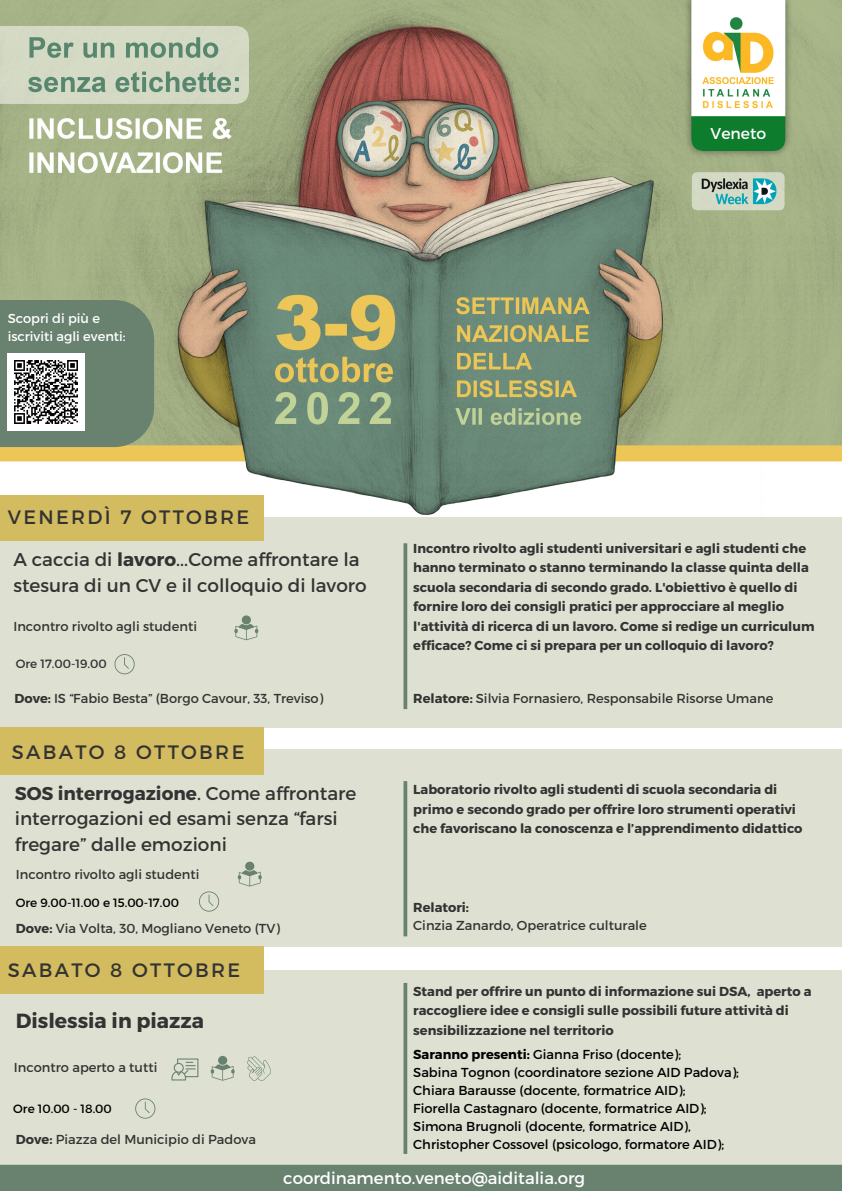
<style>
.page{position:relative;width:842px;height:1191px;background:#fff}
.page>*{position:absolute;margin:0;border:0;box-sizing:border-box;transform-origin:0 0}
.t1{font:700 20.5px "Montserrat";color:#333}
.t2{font:19.4px "Montserrat";letter-spacing:.12em;color:#333}
.t3{font:18.5px/25.5px "Montserrat";color:#333}
.t4{font:16.6px "Montserrat";color:#fff}
.t5{font:15.6px "Montserrat";color:#fff}
.t6{font:700 13px/19.5px "Montserrat";color:#333}
.t7{font:13px "Montserrat";color:#333}
.t8{font:13px/18px "Montserrat";color:#000}
.t9{font:13px/18px "Montserrat";color:#fff}
.t10{font:12px "Montserrat";color:#000}
.t11{font:12px "Montserrat";color:#333}
.s1{font-weight:700}
</style>
<div class="page">
<img style="left:0;top:0;width:842px;height:517px">
<div style="left:0;top:517px;width:842px;height:210px;background:#dee1d2"></div>
<div style="left:0;top:495px;width:263px;height:45px;background:#d3bb60"></div>
<svg style="left:403px;top:543px;width:4px;height:166px"></svg>
<div style="left:0;top:749px;width:842px;height:197px;background:#dee1d2"></div>
<div style="left:0;top:727px;width:263px;height:47px;background:#d3bb60"></div>
<svg style="left:403px;top:781px;width:4px;height:155px"></svg>
<svg style="left:114px;top:654px;width:21px;height:20px"></svg>
<svg style="left:199px;top:891px;width:20px;height:20px"></svg>
<div style="left:0;top:970px;width:842px;height:197px;background:#dee1d2"></div>
<div style="left:0;top:945px;width:263px;height:48px;background:#d3bb60"></div>
<svg style="left:403px;top:982px;width:4px;height:171px"></svg>
<svg style="left:171px;top:1058px;width:27px;height:22px"></svg>
<svg style="left:135px;top:1098px;width:20px;height:20px"></svg>
<svg style="left:211px;top:1055px;width:24px;height:25px"></svg>
<svg style="left:247px;top:1056px;width:24px;height:24px"></svg>
<div style="left:0;top:1164px;width:842px;height:26px;background:#698270"></div>
<svg style="left:234px;top:615px;width:24px;height:25px"></svg>
<svg style="left:238px;top:861px;width:24px;height:25px"></svg>
<div style="left:0;top:300px;width:154px;height:147px;background:#698270"></div>
<img style="left:8px;top:353px;width:77px;height:77px">
<p class="t5" style="left:711px;top:123px;width:57px">Veneto</p>
<p class="t9" style="left:8px;top:309px;width:120px">Scopri di più e iscriviti agli eventi:</p>
<h2 class="t2" style="left:8px;top:504px;width:243px">VENERDÌ 7 OTTOBRE</h2>
<h3 class="t3" style="left:13px;top:546px;width:355px">A caccia di <span class="s1">lavoro</span>...Come affrontare la stesura di un CV e il colloquio di lavoro</h3>
<p class="t7" style="left:13px;top:618px;width:185px">Incontro rivolto agli studenti</p>
<p class="t11" style="left:16px;top:656px;width:92px">Ore 17.00-19.00</p>
<p class="t7" style="left:14px;top:690px;width:310px"><span class="s1">Dove:</span> IS “Fabio Besta” (Borgo Cavour, 33, Treviso)</p>
<h2 class="t2" style="left:12px;top:739px;width:234px">SABATO 8 OTTOBRE</h2>
<h3 class="t3" style="left:15px;top:779px;width:343px"><span class="s1">SOS interrogazione</span>. Come affrontare interrogazioni ed esami senza “farsi fregare” dalle emozioni</h3>
<p class="t7" style="left:16px;top:866px;width:185px">Incontro rivolto agli studenti</p>
<p class="t10" style="left:16px;top:895px;width:165px">Ore 9.00-11.00 e 15.00-17.00</p>
<p class="t7" style="left:16px;top:920px;width:266px"><span class="s1">Dove:</span> Via Volta, 30, Mogliano Veneto (TV)</p>
<h2 class="t2" style="left:8px;top:957px;width:234px">SABATO 8 OTTOBRE</h2>
<h1 class="t1" style="left:16px;top:1006px;width:190px">Dislessia in piazza</h1>
<p class="t7" style="left:14px;top:1058px;width:145px">Incontro aperto a tutti</p>
<p class="t10" style="left:13px;top:1100px;width:100px">Ore 10.00 - 18.00</p>
<p class="t7" style="left:16px;top:1130px;width:242px"><span class="s1">Dove:</span> Piazza del Municipio di Padova</p>
<p class="t6" style="left:413px;top:538px;width:403px">Incontro rivolto agli studenti universitari e agli studenti che hanno terminato o stanno terminando la classe quinta della scuola secondaria di secondo grado. L'obiettivo è quello di fornire loro dei consigli pratici per approcciare al meglio l'attività di ricerca di un lavoro. Come si redige un curriculum efficace? Come ci si prepara per un colloquio di lavoro?</p>
<p class="t7" style="left:413px;top:690px;width:362px"><span class="s1">Relatore:</span> Silvia Fornasiero, Responsabile Risorse Umane</p>
<p class="t6" style="left:413px;top:779px;width:391px">Laboratorio rivolto agli studenti di scuola secondaria di primo e secondo grado per offrire loro strumenti operativi che favoriscano la conoscenza e l’apprendimento didattico</p>
<p class="t6" style="left:413px;top:896px;width:57px">Relatori:</p>
<p class="t7" style="left:413px;top:916px;width:235px">Cinzia Zanardo, Operatrice culturale</p>
<p class="t6" style="left:413px;top:980px;width:400px">Stand per offrire un punto di informazione sui DSA, aperto a raccogliere idee e consigli sulle possibili future attività di sensibilizzazione nel territorio</p>
<p class="t8" style="left:413px;top:1044px;width:327px"><span class="s1">Saranno presenti:</span> Gianna Friso (docente);<br>Sabina Tognon (coordinatore sezione AID Padova); Chiara Barausse (docente, formatrice AID);<br>Fiorella Castagnaro (docente, formatrice AID); Simona Brugnoli (docente, formatrice AID), Christopher Cossovel (psicologo, formatore AID);</p>
<p class="t4" style="left:283px;top:1167px;width:303px">coordinamento.veneto@aiditalia.org</p>
</div>
